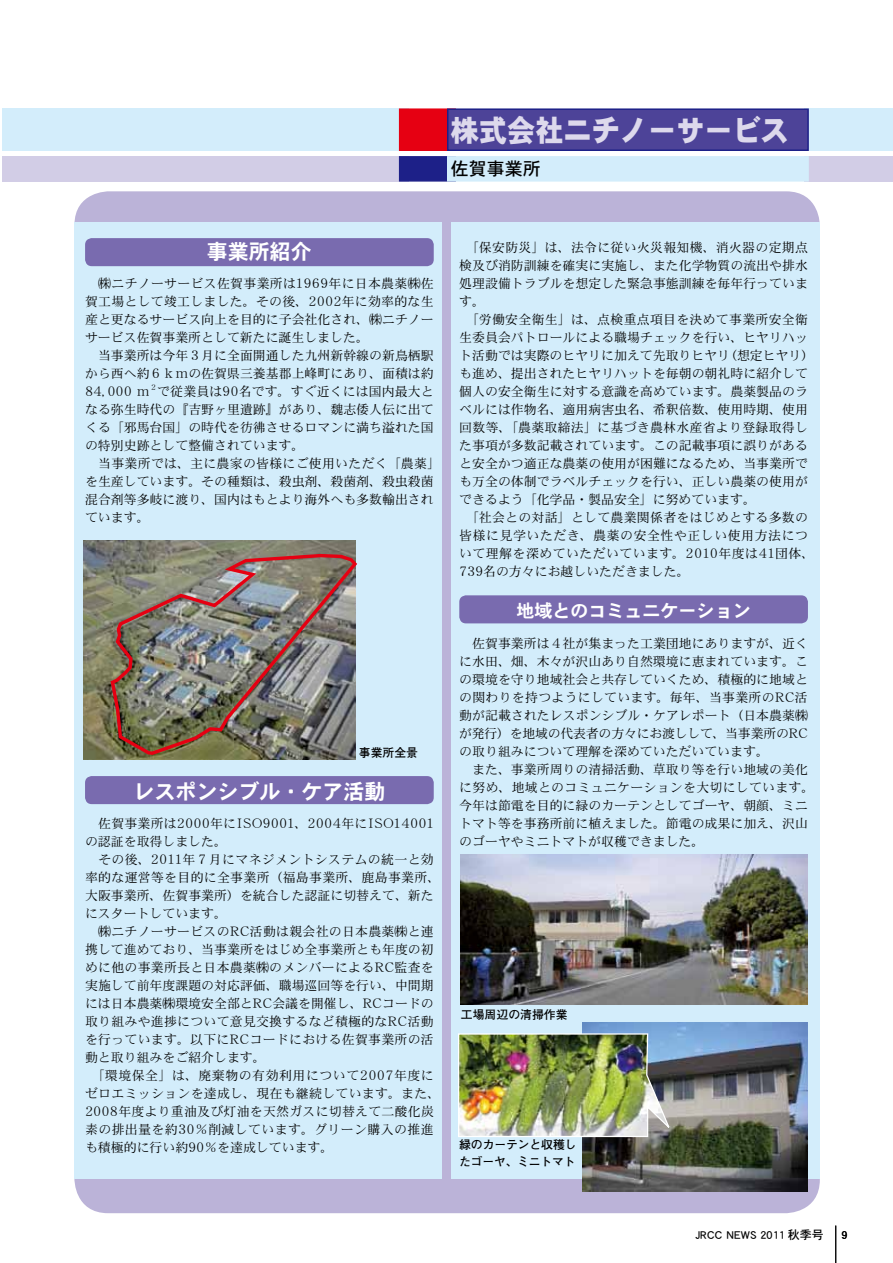
<style>
.page{position:relative;width:893px;height:1263px;background:#fff}
.page>*{position:absolute;margin:0;border:0;box-sizing:border-box;transform-origin:0 0}
.t1{font:30px "DFHS Gothic Std W9";color:#ddd9ec;scale:.94 1}
.t2{font:21px "DFHS Gothic Std W7";color:#fff}
.t3{font:18px "DFHS Gothic Std W7";color:#fff}
.t4{font:18px "DFHS Gothic Std W5";color:#000}
.t5{font:12.9px/18px "DFHS Mincho Std W3";color:#000}
.t6{font:12.9px/18px "DFHS Mincho Std W3";letter-spacing:.02em;color:#000}
.t7{font:12px "DFHS Gothic Std W5";color:#000}
.t8{font:700 11.85px/16.5px "Futo Go B101 Pro";letter-spacing:-.01em;color:#000}
.t9{font:7.5px "DFHS Mincho Std W3";color:#000}
</style>
<div class="page">
<div style="left:74px;top:191px;width:746px;height:1022px;background:#bbb3d8;border-radius:34px"></div>
<div style="left:2px;top:156px;width:406px;height:26px;background:#d2cde6"></div>
<div style="left:2px;top:108px;width:406px;height:43px;background:#d3edfb"></div>
<div style="left:804px;top:156px;width:89px;height:26px;background:#d2cde6"></div>
<div style="left:804px;top:108px;width:89px;height:43px;background:#d3edfb"></div>
<div style="left:451px;top:222px;width:369px;height:957px;background:#d3edfb"></div>
<div style="left:74px;top:222px;width:368px;height:957px;background:#d3edfb"></div>
<hr style="left:835px;top:1225px;width:1px;height:38px;background:#000">
<div style="left:399px;top:156px;width:57px;height:26px;background:#1d2088;border:2px solid #1d2088"></div>
<div style="left:399px;top:108px;width:57px;height:43px;background:#e60012;border:2px solid #e60012"></div>
<div style="left:447px;top:156px;width:362px;height:26px;background:#d3edfb;border:2px solid #d3edfb"></div>
<div style="left:447px;top:108px;width:362px;height:43px;background:#4d4398;border:2px solid #1d2088"></div>
<div style="left:85px;top:238px;width:349px;height:28px;background:#796baf;border-radius:7px"></div>
<div style="left:85px;top:776px;width:349px;height:28px;background:#796baf;border-radius:7px"></div>
<div style="left:459px;top:595px;width:349px;height:28px;background:#796baf;border-radius:7px"></div>
<img style="left:84px;top:540px;width:272px;height:219px">
<img style="left:109px;top:552px;width:248px;height:205px">
<img style="left:460px;top:855px;width:348px;height:150px">
<img style="left:583px;top:1023px;width:225px;height:168px">
<img style="left:458px;top:1033px;width:214px;height:105px">
<h1 class="t1" style="left:451px;top:114px;width:361px">株式会社ニチノーサービス</h1>
<h3 class="t4" style="left:451px;top:159px;width:91px">佐賀事業所</h3>
<h2 class="t2" style="left:207px;top:240px;width:106px">事業所紹介</h2>
<p class="t5" style="left:83px;top:274px;width:353px">　㈱ニチノーサービス佐賀事業所は１９６９年に日本農薬㈱佐賀工場として竣工しました。その後、２００２年に効率的な生産と更なるサービス向上を目的に子会社化され、㈱ニチノーサービス佐賀事業所として新たに誕生しました。<br>　当事業所は今年３月に全面開通した九州新幹線の新鳥栖駅から西へ約６ｋｍの佐賀県三養基郡上峰町にあり、面積は約<br>８４, ０００ ｍ</p>
<p class="t9" style="left:150px;top:383px;width:9px">２</p>
<p class="t5" style="left:85px;top:382px;width:357px;text-indent:72px">で従業員は９０名です。すぐ近くには国内最大となる弥生時代の『吉野ヶ里遺跡』があり、魏志倭人伝に出てくる「邪馬台国」の時代を彷彿させるロマンに満ち溢れた国の特別史跡として整備されています。<br>　当事業所では、主に農家の皆様にご使用いただく「農薬」を生産しています。その種類は、殺虫剤、殺菌剤、殺虫殺菌混合剤等多岐に渡り、国内はもとより海外へも多数輸出されています。</p>
<p class="t8" style="left:359px;top:742px;width:61px">事業所全景</p>
<h2 class="t2" style="left:133px;top:780px;width:253px">レスポンシブル･ケア活動</h2>
<p class="t6" style="left:83px;top:814px;width:359px">　佐賀事業所は２０００年にＩＳＯ９００１、２００４年にＩＳＯ１４００１の認証を取得しました。<br>　その後、２０１１年７月にマネジメントシステムの統一と効率的な運営等を目的に全事業所（福島事業所、鹿島事業所、大阪事業所、佐賀事業所）を統合した認証に切替えて、新たにスタートしています。<br>　㈱ニチノーサービスのＲＣ活動は親会社の日本農薬㈱と連携して進めており、当事業所をはじめ全事業所とも年度の初めに他の事業所長と日本農薬㈱のメンバーによるＲＣ監査を実施して前年度課題の対応評価、職場巡回等を行い、中間期には日本農薬㈱環境安全部とＲＣ会議を開催し、ＲＣコードの取り組みや進捗について意見交換するなど積極的なＲＣ活動を行っています。以下にＲＣコードにおける佐賀事業所の活動と取り組みをご紹介します。<br>　「環境保全」は、廃棄物の有効利用について２００７年度にゼロエミッションを達成し、現在も継続しています。また、<br>２００８年度より重油及び灯油を天然ガスに切替えて二酸化炭素の排出量を約３０％削減しています。グリーン購入の推進も積極的に行い約９０％を達成しています。</p>
<p class="t5" style="left:457px;top:238px;width:359px">　「保安防災」は、法令に従い火災報知機、消火器の定期点検及び消防訓練を確実に実施し、また化学物質の流出や排水処理設備トラブルを想定した緊急事態訓練を毎年行っています。<br>　「労働安全衛生」は、点検重点項目を決めて事業所安全衛生委員会パトロールによる職場チェックを行い、ヒヤリハット活動では実際のヒヤリに加えて先取りヒヤリ（想定ヒヤリ）も進め、提出されたヒヤリハットを毎朝の朝礼時に紹介して個人の安全衛生に対する意識を高めています。農薬製品のラベルには作物名、適用病害虫名、希釈倍数、使用時期、使用回数等、「農薬取締法」に基づき農林水産省より登録取得した事項が多数記載されています。この記載事項に誤りがあると安全かつ適正な農薬の使用が困難になるため、当事業所でも万全の体制でラベルチェックを行い、正しい農薬の使用ができるよう「化学品・製品安全」に努めています。<br>　「社会との対話」として農業関係者をはじめとする多数の皆様に見学いただき、農薬の安全性や正しい使用方法について理解を深めていただいています。２０１０年度は４１団体、<br>７３９名の方々にお越しいただきました。</p>
<h3 class="t3" style="left:517px;top:600px;width:235px">地域とのコミュニケーション</h3>
<p class="t5" style="left:459px;top:634px;width:357px">　佐賀事業所は４社が集まった工業団地にありますが、近くに水田、畑、木々が沢山あり自然環境に恵まれています。この環境を守り地域社会と共存していくため、積極的に地域との関わりを持つようにしています。毎年、当事業所のＲＣ活動が記載されたレスポンシブル・ケアレポート（日本農薬㈱が発行）を地域の代表者の方々にお渡しして、当事業所のＲＣの取り組みについて理解を深めていただいています。<br>　また、事業所周りの清掃活動、草取り等を行い地域の美化に努め、地域とのコミュニケーションを大切にしています。今年は節電を目的に緑のカーテンとしてゴーヤ、朝顔、ミニトマト等を事務所前に植えました。節電の成果に加え、沢山のゴーヤやミニトマトが収穫できました。</p>
<p class="t8" style="left:461px;top:1004px;width:108px">工場周辺の清掃作業</p>
<p class="t8" style="left:459px;top:1135px;width:119px">緑のカーテンと収穫したゴーヤ、ミニトマト</p>
<p class="t7" style="left:695px;top:1228px;width:130px">JRCC NEWS 2011 秋季号</p>
<p class="t7" style="left:842px;top:1228px;width:8px">9</p>
</div>
